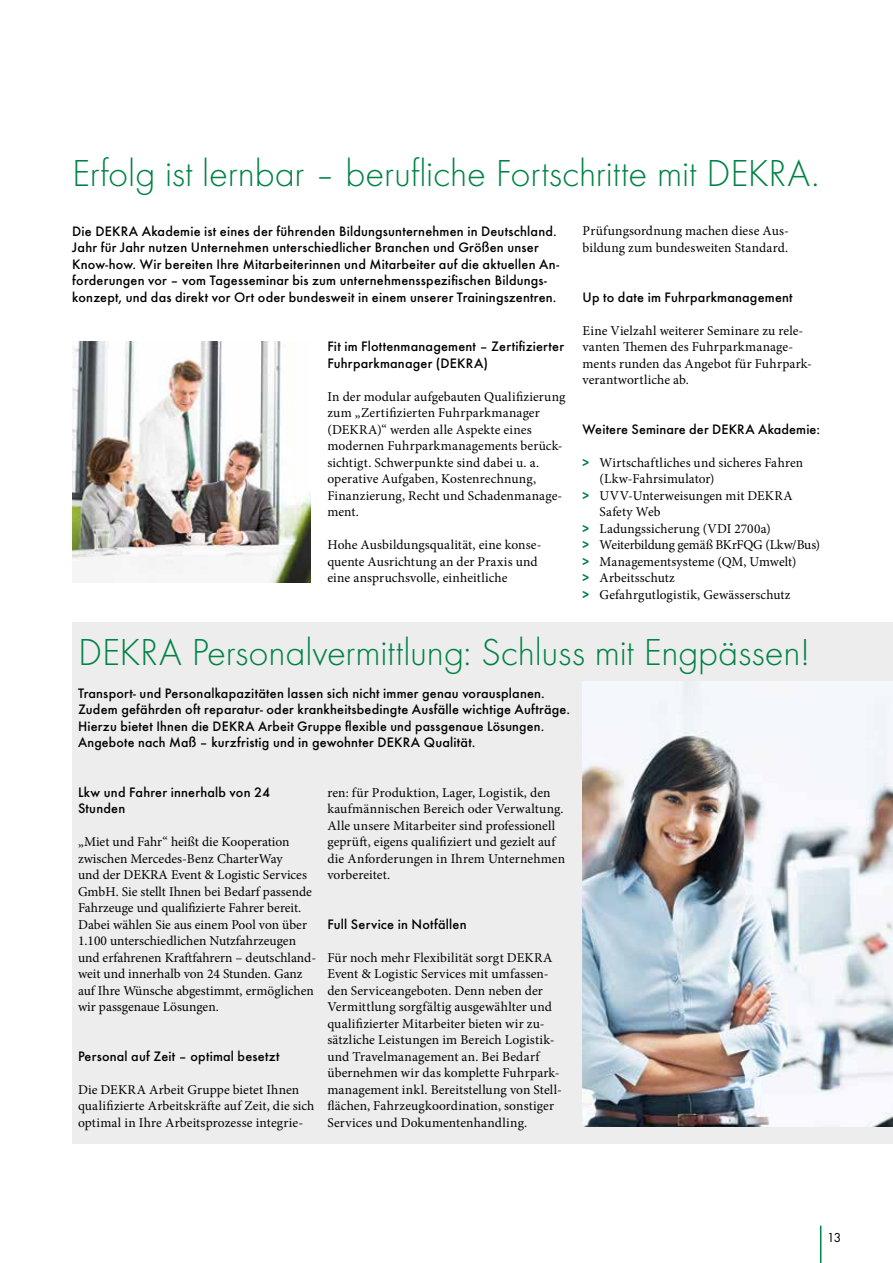
<style>
.page{position:relative;width:893px;height:1263px;background:#fff}
.page>*{position:absolute;margin:0;border:0;box-sizing:border-box;transform-origin:0 0}
.t1{font:300 39px "Futura";letter-spacing:-.005em;color:#008244}
.t2{font:500 14.25px/16.5px "Futura";letter-spacing:.015em;color:#000}
.t3{font:13.5px/16.5px "Minion Pro";letter-spacing:.005em;color:#000}
.t4{font:13.5px "Minion Pro";letter-spacing:-.015em;color:#000}
.t5{font:13.5px "Futura Boo";color:#000}
.s1{font-family:"Futura Dem";color:#008244}
</style>
<div class="page">
<hr style="left:820px;top:1226px;width:1px;height:37px;background:#008244">
<img style="left:72px;top:342px;width:238px;height:240px">
<div style="left:72px;top:622px;width:821px;height:521px;background:#ededed"></div>
<img style="left:583px;top:681px;width:310px;height:446px">
<h1 class="t1" style="left:72px;top:148px;width:749px">Erfolg ist lernbar – berufliche Fortschritte mit DEKRA.</h1>
<p class="t2" style="left:72px;top:221px;width:488px">Die DEKRA Akademie ist eines der führenden Bildungsunternehmen in Deutschland.<br>Jahr für Jahr nutzen Unternehmen unterschiedlicher Branchen und Größen unser Know-how. Wir bereiten Ihre Mitarbeiterinnen und Mitarbeiter auf die aktuellen An&shy;forderungen vor – vom Tagesseminar bis zum unternehmensspezifischen Bildungs&shy;konzept, und das direkt vor Ort oder bundesweit in einem unserer Trainingszentren.</p>
<p class="t2" style="left:327px;top:337px;width:238px">Fit im Flottenmanagement – Zertifizierter<br>Fuhrparkmanager (DEKRA)</p>
<p class="t3" style="left:327px;top:388px;width:240px">In der modular aufgebauten Qualifizierung zum „Zertifizierten Fuhrparkmanager (DEKRA)“ werden alle Aspekte eines modernen Fuhrparkmanagements berück&shy;sichtigt. Schwerpunkte sind dabei u. a. operative Aufgaben, Kostenrechnung, Finanzierung, Recht und Schadenmanage&shy;ment.</p>
<p class="t3" style="left:327px;top:536px;width:216px">Hohe Ausbildungsqualität, eine konse&shy;quente Ausrichtung an der Praxis und eine anspruchsvolle, einheitliche</p>
<p class="t3" style="left:583px;top:223px;width:208px">Prüfungsordnung machen diese Aus&shy;bildung zum bundesweiten Standard.</p>
<p class="t2" style="left:583px;top:287px;width:212px">Up to date im Fuhrparkmanagement</p>
<p class="t3" style="left:583px;top:322px;width:231px">Eine Vielzahl weiterer Seminare zu rele&shy;vanten Themen des Fuhrparkmanage&shy;ments runden das Angebot für Fuhrpark&shy;verantwortliche ab.</p>
<p class="t2" style="left:583px;top:419px;width:239px">Weitere Seminare der DEKRA Akademie:</p>
<p class="t3" style="left:583px;top:454px;width:222px"><span class="s1">&gt;</span> Wirtschaftliches und sicheres Fahren</p>
<p class="t3" style="left:600px;top:471px;width:117px">(Lkw-Fahrsimulator)</p>
<p class="t3" style="left:583px;top:487px;width:211px"><span class="s1">&gt;</span> UVV-Unterweisungen mit DEKRA</p>
<p class="t3" style="left:600px;top:504px;width:63px">Safety Web</p>
<p class="t3" style="left:583px;top:520px;width:190px"><span class="s1">&gt;</span> Ladungssicherung (VDI 2700a)</p>
<p class="t4" style="left:583px;top:536px;width:239px"><span class="s1">&gt;</span> Weiterbildung gemäß BKrFQG (Lkw/Bus)</p>
<p class="t3" style="left:583px;top:553px;width:215px"><span class="s1">&gt;</span> Managementsysteme (QM, Umwelt)</p>
<p class="t3" style="left:583px;top:569px;width:94px"><span class="s1">&gt;</span> Arbeitsschutz</p>
<p class="t3" style="left:583px;top:586px;width:209px"><span class="s1">&gt;</span> Gefahrgutlogistik, Gewässerschutz</p>
<h1 class="t1" style="left:78px;top:627px;width:734px">DEKRA Personalvermittlung: Schluss mit Engpässen!</h1>
<p class="t2" style="left:78px;top:683px;width:494px">Transport- und Personalkapazitäten lassen sich nicht immer genau vorausplanen.<br>Zudem gefährden oft reparatur- oder krankheitsbedingte Ausfälle wichtige Aufträge.<br>Hierzu bietet Ihnen die DEKRA Arbeit Gruppe flexible und passgenaue Lösungen.<br>Angebote nach Maß – kurzfristig und in gewohnter DEKRA Qualität.</p>
<p class="t2" style="left:78px;top:782px;width:194px">Lkw und Fahrer innerhalb von 24<br>Stunden</p>
<p class="t3" style="left:78px;top:834px;width:240px">„Miet und Fahr“ heißt die Kooperation zwischen Mercedes-Benz CharterWay<br>und der DEKRA Event &amp; Logistic Services GmbH. Sie stellt Ihnen bei Bedarf passende Fahrzeuge und qualifizierte Fahrer bereit.<br>Dabei wählen Sie aus einem Pool von über 1.100 unterschiedlichen Nutzfahrzeugen und erfahrenen Kraftfahrern – deutschland&shy;weit und innerhalb von 24 Stunden. Ganz auf Ihre Wünsche abgestimmt, ermöglichen wir passgenaue Lösungen.</p>
<p class="t2" style="left:78px;top:1046px;width:203px">Personal auf Zeit – optimal besetzt</p>
<p class="t3" style="left:78px;top:1081px;width:238px">Die DEKRA Arbeit Gruppe bietet Ihnen qualifizierte Arbeitskräfte auf Zeit, die sich optimal in Ihre Arbeitsprozesse integrie-</p>
<p class="t3" style="left:327px;top:784px;width:239px">ren: für Produktion, Lager, Logistik, den kaufmännischen Bereich oder Verwaltung.<br>Alle unsere Mitarbeiter sind professionell geprüft, eigens qualifiziert und gezielt auf die Anforderungen in Ihrem Unternehmen vorbereitet.</p>
<p class="t2" style="left:327px;top:914px;width:141px">Full Service in Notfällen</p>
<p class="t3" style="left:327px;top:949px;width:236px">Für noch mehr Flexibilität sorgt DEKRA Event &amp; Logistic Services mit umfassen&shy;den Serviceangeboten. Denn neben der Vermittlung sorgfältig ausgewählter und qualifizierter Mitarbeiter bieten wir zu&shy;sätzliche Leistungen im Bereich Logistik&shy;und Travelmanagement an. Bei Bedarf übernehmen wir das komplette Fuhrpark&shy;management inkl. Bereitstellung von Stell&shy;flächen, Fahrzeugkoordination, sonstiger Services und Dokumentenhandling.</p>
<p class="t5" style="left:827px;top:1228px;width:16px">13</p>
</div>
